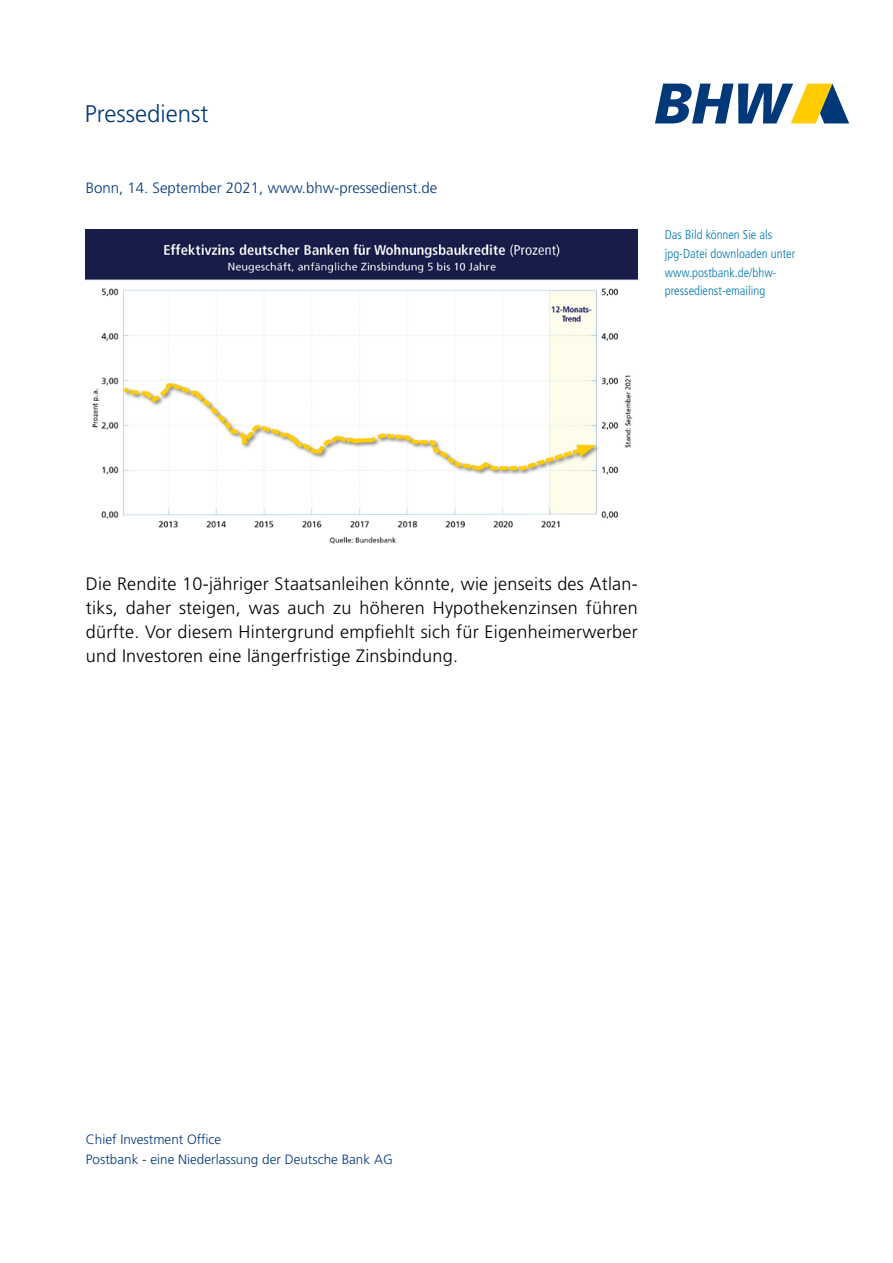
<style>
.page{position:relative;width:893px;height:1263px;background:#fff}
.page>*{position:absolute;margin:0;border:0;box-sizing:border-box;transform-origin:0 0}
.t1{font:300 24px "Frutiger LT Std";color:#003878}
.t2{font:300 18px/24px "Frutiger LT Std";letter-spacing:.015em;color:#000;text-align:justify}
.t3{font:300 15px "Frutiger LT Std";color:#003878}
.t4{font:300 13.5px/19.5px "Frutiger LT Std";color:#003878}
.t5{font:300 condensed 12.75px/18.8px "Frutiger LT Std";color:#0077b3}
</style>
<div class="page">
<svg style="left:655px;top:84px;width:194px;height:39px"></svg>
<img style="left:85px;top:229px;width:552px;height:315px">
<h1 class="t1" style="left:85px;top:100px;width:125px">Pressedienst</h1>
<p class="t3" style="left:86px;top:179px;width:353px">Bonn, 14. September 2021, www.bhw-pressedienst.de</p>
<p class="t5" style="left:665px;top:225px;width:132px">Das Bild können Sie als jpg-Datei downloaden unter www.postbank.de/bhw&shy;pressedienst-emailing</p>
<p class="t2" style="left:86px;top:572px;width:553px">Die Rendite 10-jähriger Staatsanleihen könnte, wie jenseits des Atlan&shy;tiks, daher steigen, was auch zu höheren Hypothekenzinsen führen dürfte. Vor diesem Hintergrund empfiehlt sich für Eigenheimerwerber und Investoren eine längerfristige Zinsbindung.</p>
<p class="t4" style="left:86px;top:1130px;width:308px">Chief Investment Office<br>Postbank - eine Niederlassung der Deutsche Bank AG</p>
</div>
